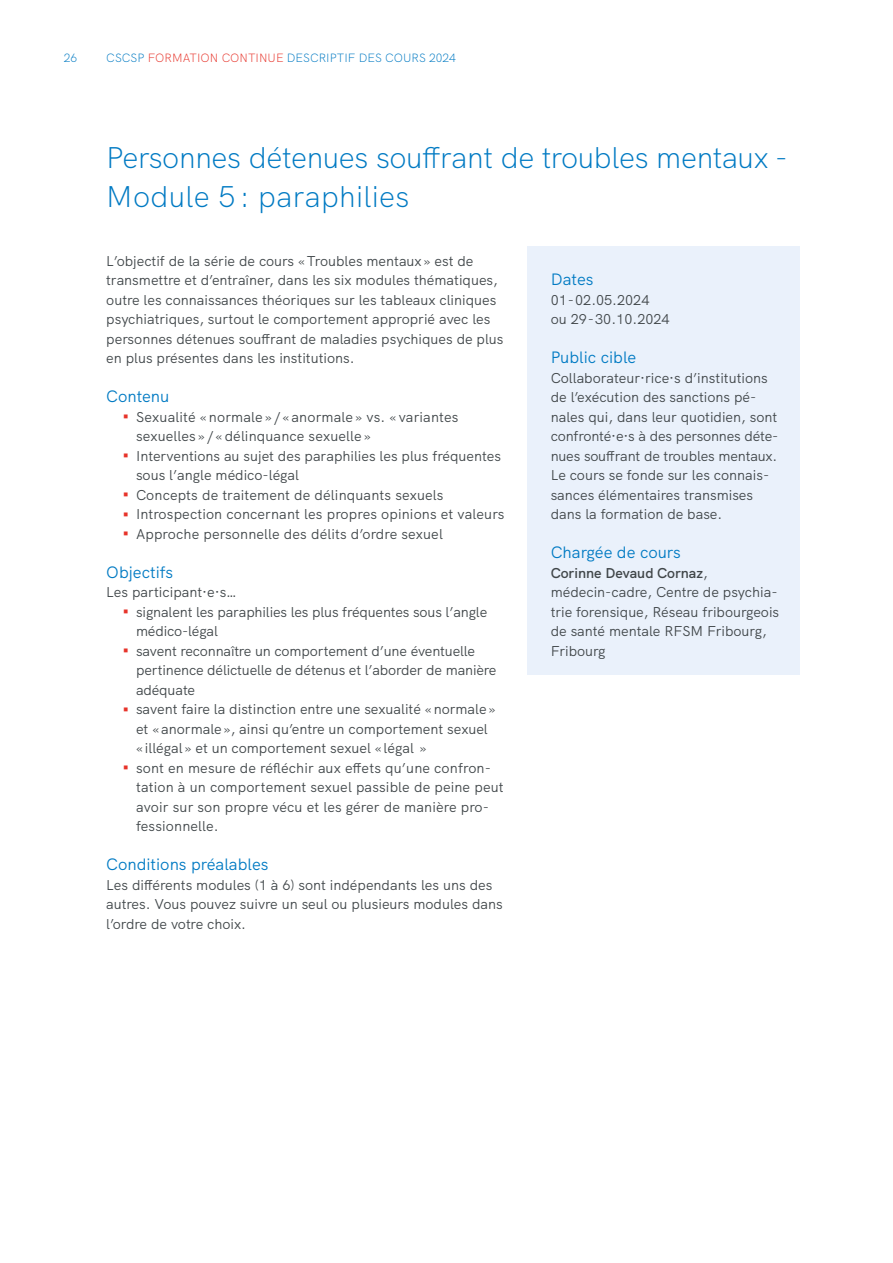
<style>
.page{position:relative;width:893px;height:1263px;background:#fff}
.page>*{position:absolute;margin:0;border:0;box-sizing:border-box;transform-origin:0 0}
.t1{font:700 42.45px "HK Grotesk";color:#e7332a;scale:.3 1}
.t2{font:300 30px/39px "HK Grotesk";letter-spacing:-.01em;color:#007ac3}
.t3{font:16.5px "HK Grotesk";color:#007ac3}
.t4{font:14.25px/19.5px "HK Grotesk";color:#404649}
.t5{font:300 12px "HK Grotesk";color:#007ac3}
.s1{color:#e7332a}
.s2{font-weight:600}
</style>
<div class="page">
<div style="left:528px;top:247px;width:272px;height:428px;background:#eaf1fb"></div>
<p class="t5" style="left:64px;top:48px;width:15px">26</p>
<p class="t5" style="left:106px;top:48px;width:351px">CSCSP <span class="s1">FORMATION CONTINUE</span> DESCRIPTIF DES COURS 2024</p>
<h2 class="t2" style="left:106px;top:136px;width:683px">Personnes détenues souffrant de troubles mentaux -<br>Module 5 : paraphilies</h2>
<p class="t4" style="left:106px;top:250px;width:399px">L’objectif de la série de cours «Troubles mentaux» est de transmettre et d’entraîner, dans les six modules thématiques, outre les connaissances théoriques sur les tableaux cliniques psychiatriques, surtout le comportement approprié avec les personnes détenues souffrant de maladies psychiques de plus en plus présentes dans les institutions.</p>
<p class="t3" style="left:106px;top:384px;width:65px">Contenu</p>
<h1 class="t1" style="left:123px;top:382px;width:20px">-</h1>
<p class="t4" style="left:136px;top:406px;width:324px">Sexualité « normale » / « anormale » vs. « variantes sexuelles » / «délinquance sexuelle »</p>
<h1 class="t1" style="left:123px;top:421px;width:20px">-</h1>
<p class="t4" style="left:136px;top:445px;width:366px">Interventions au sujet des paraphilies les plus fréquentes sous l’angle médico-légal</p>
<h1 class="t1" style="left:123px;top:460px;width:20px">-</h1>
<p class="t4" style="left:136px;top:484px;width:309px">Concepts de traitement de délinquants sexuels</p>
<h1 class="t1" style="left:123px;top:479px;width:20px">-</h1>
<p class="t4" style="left:136px;top:503px;width:370px">Introspection concernant les propres opinions et valeurs</p>
<h1 class="t1" style="left:123px;top:499px;width:20px">-</h1>
<p class="t4" style="left:136px;top:523px;width:308px">Approche personnelle des délits d’ordre sexuel</p>
<p class="t3" style="left:106px;top:559px;width:68px">Objectifs</p>
<p class="t4" style="left:106px;top:581px;width:132px">Les participant·e·s…</p>
<h1 class="t1" style="left:123px;top:577px;width:20px">-</h1>
<p class="t4" style="left:136px;top:601px;width:353px">signalent les paraphilies les plus fréquentes sous l’angle médico-légal</p>
<h1 class="t1" style="left:123px;top:616px;width:20px">-</h1>
<p class="t4" style="left:136px;top:640px;width:362px">savent reconnaître un comportement d’une éventuelle pertinence délictuelle de détenus et l’aborder de manière adéquate</p>
<h1 class="t1" style="left:123px;top:674px;width:20px">-</h1>
<p class="t4" style="left:136px;top:698px;width:361px">savent faire la distinction entre une sexualité «normale» et «anormale», ainsi qu’entre un comportement sexuel « illégal » et un comportement sexuel « légal »</p>
<h1 class="t1" style="left:123px;top:733px;width:20px">-</h1>
<p class="t4" style="left:136px;top:757px;width:369px">sont en mesure de réfléchir aux effets qu’une confron&shy;tation à un comportement sexuel passible de peine peut avoir sur son propre vécu et les gérer de manière pro&shy;fessionnelle.</p>
<p class="t3" style="left:106px;top:852px;width:164px">Conditions préalables</p>
<p class="t4" style="left:106px;top:874px;width:398px">Les différents modules (1 à 6) sont indépendants les uns des autres. Vous pouvez suivre un seul ou plusieurs modules dans l’ordre de votre choix.</p>
<p class="t3" style="left:551px;top:267px;width:44px">Dates</p>
<p class="t4" style="left:551px;top:289px;width:120px">01-02.05.2024<br>ou 29-30.10.2024</p>
<p class="t3" style="left:551px;top:345px;width:87px">Public cible</p>
<p class="t4" style="left:551px;top:367px;width:229px">Collaborateur· rice·s d’institutions de l’exécution des sanctions pé&shy;nales qui, dans leur quotidien, sont confronté· e·s à des personnes déte&shy;nues souffrant de troubles mentaux.<br>Le cours se fonde sur les connais&shy;sances élémentaires transmises dans la formation de base.</p>
<p class="t3" style="left:551px;top:540px;width:132px">Chargée de cours</p>
<p class="t4" style="left:551px;top:562px;width:230px"><span class="s2">Corinne Devaud Cornaz</span>, médecin-cadre, Centre de psychia&shy;trie forensique, Réseau fribourgeois de santé mentale RFSM Fribourg,<br>Fribourg</p>
</div>
